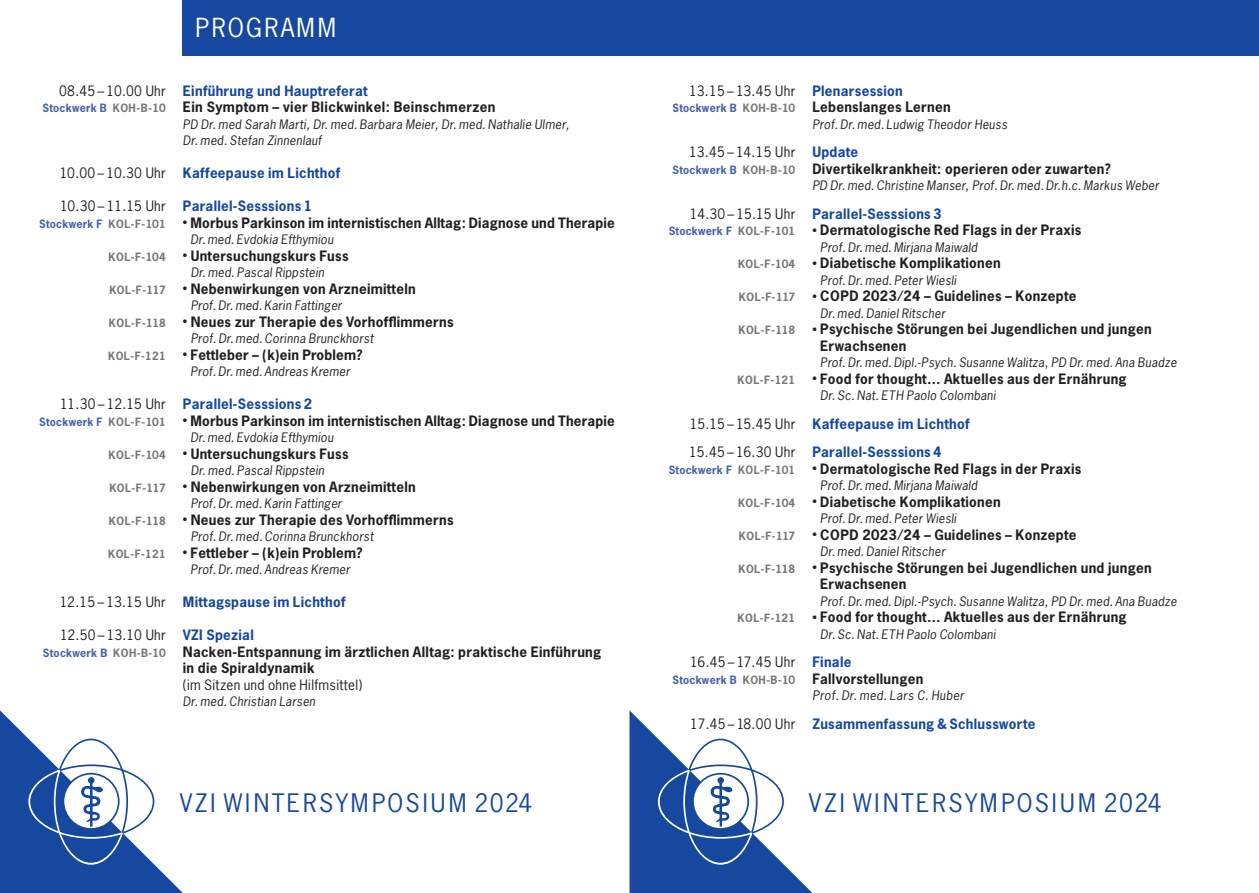
<style>
.page{position:relative;width:1259px;height:893px;background:#fff}
.page>*{position:absolute;margin:0;border:0;box-sizing:border-box;transform-origin:0 0}
.t1{font:24.75px "News Gothic Std";letter-spacing:.08em;color:#fff}
.t2{font:24px "News Gothic Std";letter-spacing:.1em;color:#15489e}
.t3{font:700 13.5px/16.5px "News Gothic Std";letter-spacing:.02em;color:#231f20}
.t4{font:700 13.5px/28.5px "News Gothic Std";letter-spacing:.02em;color:#15489e}
.t5{font:13.5px/28.5px "News Gothic Std";letter-spacing:.02em;color:#231f20}
.t6{font:13.5px "News Gothic Std";color:#231f20}
.t7{font:italic 12.3px/16.5px "News Gothic Std";letter-spacing:.02em;color:#231f20}
.t8{font:italic 12.3px "News Gothic Std";letter-spacing:.04em;color:#231f20}
.t9{font:700 10.8px "News Gothic Std";letter-spacing:.02em;color:#4461ad}
.t10{font:700 10.8px "News Gothic Std";letter-spacing:.04em;color:#76787b}
.s1{color:#76787b}
.s2{font-size:9.75px}
</style>
<div class="page">
<div style="left:183px;top:0;width:1076px;height:55px;background:#15489e"></div>
<svg style="left:0;top:710px;width:183px;height:183px"></svg>
<svg style="left:629px;top:710px;width:184px;height:183px"></svg>
<h1 class="t1" style="left:196px;top:12px;width:142px">PROGRAMM</h1>
<p class="t5" style="left:59px;top:76px;width:108px">08.45 – 10.00 Uhr</p>
<p class="t9" style="left:43px;top:101px;width:125px">Stockwerk B <span class="s1">KOH-B-10</span></p>
<p class="t5" style="left:60px;top:159px;width:108px">10.00 – 10.30 Uhr</p>
<p class="t5" style="left:60px;top:192px;width:107px">10.30 – 11.15 Uhr</p>
<p class="t9" style="left:39px;top:216px;width:128px">Stockwerk F <span class="s1">KOL-F-101</span></p>
<p class="t10" style="left:108px;top:249px;width:59px">KOL-F-104</p>
<p class="t10" style="left:109px;top:282px;width:58px">KOL-F-117</p>
<p class="t10" style="left:109px;top:315px;width:58px">KOL-F-118</p>
<p class="t10" style="left:108px;top:348px;width:59px">KOL-F-121</p>
<p class="t5" style="left:60px;top:390px;width:107px">11.30 – 12.15 Uhr</p>
<p class="t9" style="left:39px;top:414px;width:128px">Stockwerk F <span class="s1">KOL-F-101</span></p>
<p class="t10" style="left:108px;top:447px;width:59px">KOL-F-104</p>
<p class="t10" style="left:109px;top:480px;width:58px">KOL-F-117</p>
<p class="t10" style="left:109px;top:513px;width:58px">KOL-F-118</p>
<p class="t10" style="left:108px;top:546px;width:59px">KOL-F-121</p>
<p class="t5" style="left:60px;top:588px;width:108px">12.15 – 13.15 Uhr</p>
<p class="t5" style="left:60px;top:621px;width:107px">12.50 – 13.10 Uhr</p>
<p class="t9" style="left:43px;top:645px;width:124px">Stockwerk B <span class="s1">KOH-B-10</span></p>
<p class="t4" style="left:183px;top:76px;width:186px">Einführung und Hauptreferat</p>
<p class="t3" style="left:183px;top:98px;width:314px">Ein Symptom – vier Blickwinkel: Beinschmerzen</p>
<p class="t7" style="left:183px;top:116px;width:388px">PD Dr. med Sarah Marti, Dr. med. Barbara Meier, Dr. med. Nathalie Ulmer,<br>Dr. med. Stefan Zinnenlauf</p>
<p class="t4" style="left:183px;top:158px;width:159px">Kaffeepause im Lichthof</p>
<p class="t4" style="left:183px;top:191px;width:131px">Parallel-Sesssions 1</p>
<p class="t3" style="left:183px;top:214px;width:433px"><span class="s2">•</span> Morbus Parkinson im internistischen Alltag: Diagnose und Therapie</p>
<p class="t7" style="left:190px;top:231px;width:144px">Dr. med. Evdokia Efthymiou</p>
<p class="t3" style="left:183px;top:247px;width:167px"><span class="s2">•</span> Untersuchungskurs Fuss</p>
<p class="t7" style="left:191px;top:264px;width:135px">Dr. med. Pascal Rippstein</p>
<p class="t3" style="left:183px;top:280px;width:234px"><span class="s2">•</span> Nebenwirkungen von Arzneimitteln</p>
<p class="t7" style="left:191px;top:297px;width:153px">Prof. Dr. med. Karin Fattinger</p>
<p class="t3" style="left:183px;top:313px;width:272px"><span class="s2">•</span> Neues zur Therapie des Vorhofflimmerns</p>
<p class="t7" style="left:191px;top:330px;width:184px">Prof. Dr. med. Corinna Brunckhorst</p>
<p class="t3" style="left:183px;top:346px;width:181px"><span class="s2">•</span> Fettleber – (k)ein Problem?</p>
<p class="t7" style="left:191px;top:363px;width:161px">Prof. Dr. med. Andreas Kremer</p>
<p class="t4" style="left:183px;top:389px;width:131px">Parallel-Sesssions 2</p>
<p class="t3" style="left:183px;top:412px;width:433px"><span class="s2">•</span> Morbus Parkinson im internistischen Alltag: Diagnose und Therapie</p>
<p class="t7" style="left:190px;top:429px;width:144px">Dr. med. Evdokia Efthymiou</p>
<p class="t3" style="left:183px;top:445px;width:167px"><span class="s2">•</span> Untersuchungskurs Fuss</p>
<p class="t7" style="left:191px;top:462px;width:135px">Dr. med. Pascal Rippstein</p>
<p class="t3" style="left:183px;top:478px;width:234px"><span class="s2">•</span> Nebenwirkungen von Arzneimitteln</p>
<p class="t7" style="left:191px;top:495px;width:153px">Prof. Dr. med. Karin Fattinger</p>
<p class="t3" style="left:183px;top:511px;width:272px"><span class="s2">•</span> Neues zur Therapie des Vorhofflimmerns</p>
<p class="t7" style="left:191px;top:528px;width:184px">Prof. Dr. med. Corinna Brunckhorst</p>
<p class="t3" style="left:183px;top:544px;width:181px"><span class="s2">•</span> Fettleber – (k)ein Problem?</p>
<p class="t7" style="left:191px;top:561px;width:161px">Prof. Dr. med. Andreas Kremer</p>
<p class="t4" style="left:183px;top:587px;width:164px">Mittagspause im Lichthof</p>
<p class="t4" style="left:183px;top:620px;width:72px">VZI Spezial</p>
<p class="t3" style="left:183px;top:643px;width:420px">Nacken-Entspannung im ärztlichen Alltag: praktische Einführung in die Spiraldynamik</p>
<p class="t5" style="left:183px;top:670px;width:181px">(im Sitzen und ohne Hilfmsittel)</p>
<p class="t7" style="left:183px;top:693px;width:134px">Dr. med. Christian Larsen</p>
<p class="t5" style="left:689px;top:76px;width:108px">13.15 – 13.45 Uhr</p>
<p class="t9" style="left:672px;top:101px;width:124px">Stockwerk B <span class="s1">KOH-B-10</span></p>
<p class="t5" style="left:689px;top:138px;width:108px">13.45 – 14.15 Uhr</p>
<p class="t9" style="left:672px;top:162px;width:124px">Stockwerk B <span class="s1">KOH-B-10</span></p>
<p class="t6" style="left:690px;top:205px;width:107px">14.30 – 15.15 Uhr</p>
<p class="t9" style="left:668px;top:224px;width:128px">Stockwerk F <span class="s1">KOL-F-101</span></p>
<p class="t10" style="left:738px;top:257px;width:59px">KOL-F-104</p>
<p class="t10" style="left:739px;top:290px;width:58px">KOL-F-117</p>
<p class="t10" style="left:738px;top:323px;width:58px">KOL-F-118</p>
<p class="t10" style="left:737px;top:372px;width:59px">KOL-F-121</p>
<p class="t5" style="left:689px;top:409px;width:108px">15.15 – 15.45 Uhr<br>15.45 – 16.30 Uhr</p>
<p class="t9" style="left:668px;top:462px;width:128px">Stockwerk F <span class="s1">KOL-F-101</span></p>
<p class="t10" style="left:738px;top:495px;width:59px">KOL-F-104</p>
<p class="t10" style="left:739px;top:528px;width:58px">KOL-F-117</p>
<p class="t10" style="left:738px;top:561px;width:58px">KOL-F-118</p>
<p class="t10" style="left:737px;top:611px;width:59px">KOL-F-121</p>
<p class="t5" style="left:690px;top:648px;width:107px">16.45 – 17.45 Uhr</p>
<p class="t9" style="left:672px;top:672px;width:124px">Stockwerk B <span class="s1">KOH-B-10</span></p>
<p class="t5" style="left:690px;top:709px;width:107px">17.45 – 18.00 Uhr</p>
<p class="t4" style="left:812px;top:76px;width:92px">Plenarsession</p>
<p class="t3" style="left:812px;top:98px;width:140px">Lebenslanges Lernen</p>
<p class="t7" style="left:812px;top:116px;width:196px">Prof. Dr. med. Ludwig Theodor Heuss</p>
<p class="t4" style="left:812px;top:137px;width:47px">Update</p>
<p class="t3" style="left:812px;top:160px;width:300px">Divertikelkrankheit: operieren oder zuwarten?</p>
<p class="t7" style="left:812px;top:177px;width:348px">PD Dr. med. Christine Manser, Prof. Dr. med. Dr.h.c. Markus Weber</p>
<p class="t4" style="left:812px;top:199px;width:131px">Parallel-Sesssions 3</p>
<p class="t3" style="left:812px;top:221px;width:270px"><span class="s2">•</span> Dermatologische Red Flags in der Praxis</p>
<p class="t7" style="left:820px;top:239px;width:159px">Prof. Dr. med. Mirjana Maiwald</p>
<p class="t3" style="left:812px;top:254px;width:190px"><span class="s2">•</span> Diabetische Komplikationen</p>
<p class="t7" style="left:820px;top:272px;width:138px">Prof. Dr. med. Peter Wiesli</p>
<p class="t3" style="left:812px;top:287px;width:266px"><span class="s2">•</span> COPD 2023 ∕ 24 – Guidelines – Konzepte</p>
<p class="t7" style="left:820px;top:305px;width:127px">Dr. med. Daniel Ritscher</p>
<p class="t3" style="left:820px;top:320px;width:333px;text-indent:-8px"><span class="s2">•</span> Psychische Störungen bei Jugendlichen und jungen<br>Erwachsenen</p>
<p class="t7" style="left:820px;top:354px;width:358px">Prof. Dr. med. Dipl.-Psych. Susanne Walitza, PD Dr. med. Ana Buadze</p>
<p class="t3" style="left:812px;top:370px;width:316px"><span class="s2">•</span> Food for thought… Aktuelles aus der Ernährung</p>
<p class="t7" style="left:820px;top:387px;width:177px">Dr. Sc. Nat. ETH Paolo Colombani</p>
<p class="t4" style="left:812px;top:409px;width:159px">Kaffeepause im Lichthof<br>Parallel-Sesssions 4</p>
<p class="t3" style="left:812px;top:460px;width:270px"><span class="s2">•</span> Dermatologische Red Flags in der Praxis</p>
<p class="t7" style="left:820px;top:477px;width:159px">Prof. Dr. med. Mirjana Maiwald</p>
<p class="t3" style="left:812px;top:493px;width:190px"><span class="s2">•</span> Diabetische Komplikationen</p>
<p class="t7" style="left:820px;top:510px;width:138px">Prof. Dr. med. Peter Wiesli</p>
<p class="t3" style="left:812px;top:526px;width:266px"><span class="s2">•</span> COPD 2023 ∕ 24 – Guidelines – Konzepte</p>
<p class="t7" style="left:820px;top:543px;width:127px">Dr. med. Daniel Ritscher</p>
<p class="t3" style="left:820px;top:559px;width:333px;text-indent:-8px"><span class="s2">•</span> Psychische Störungen bei Jugendlichen und jungen<br>Erwachsenen</p>
<p class="t7" style="left:820px;top:593px;width:358px">Prof. Dr. med. Dipl.-Psych. Susanne Walitza, PD Dr. med. Ana Buadze</p>
<p class="t3" style="left:812px;top:608px;width:316px"><span class="s2">•</span> Food for thought… Aktuelles aus der Ernährung</p>
<p class="t7" style="left:820px;top:626px;width:177px">Dr. Sc. Nat. ETH Paolo Colombani</p>
<p class="t4" style="left:812px;top:647px;width:41px">Finale</p>
<p class="t3" style="left:812px;top:670px;width:112px">Fallvorstellungen</p>
<p class="t8" style="left:812px;top:687px;width:153px">Prof. Dr. med. Lars C. Huber</p>
<p class="t4" style="left:812px;top:709px;width:225px">Zusammenfassung &amp; Schlussworte</p>
<h2 class="t2" style="left:180px;top:787px;width:354px">VZI WINTERSYMPOSIUM 2024</h2>
<h2 class="t2" style="left:809px;top:787px;width:354px">VZI WINTERSYMPOSIUM 2024</h2>
</div>
